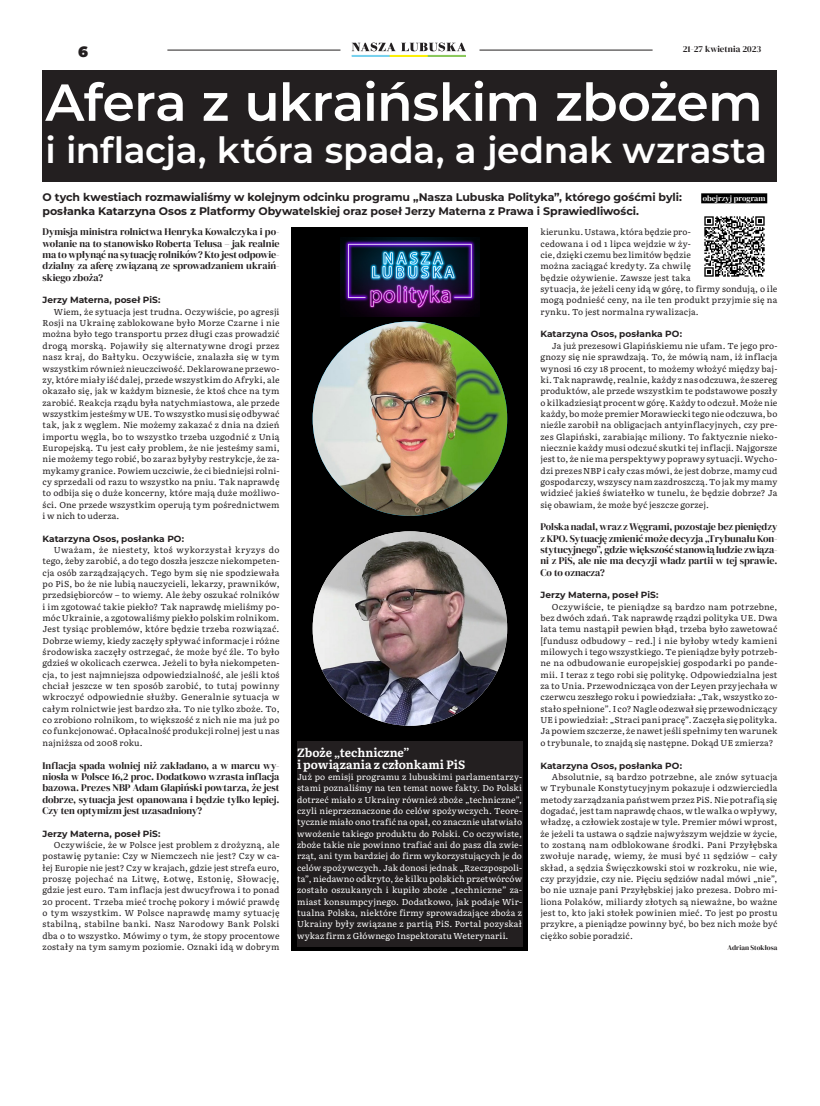
<style>
.page{position:relative;width:820px;height:1106px;background:#fff}
.page>*{position:absolute;margin:0;border:0;box-sizing:border-box;transform-origin:0 0}
.TYTUŁ_artykuł_52{font:600 52px "Montserrat";letter-spacing:-.015em;color:#fff}
.TYTUŁ_artykuł_52-2{font:600 36px "Montserrat";letter-spacing:-.01em;color:#fff}
.t1{font:900 15px "Montserrat";color:#231f20}
.TEKST_artykułu_posta{font:700 12px "Literata";letter-spacing:-.005em;color:#fff}
.LEAD_PODSTAWOWY{font:700 11px/13.2px "Montserrat";letter-spacing:-.005em;color:#231f20}
.WYWIAD_-_PYTANIE{font:10px/11.3px "DM Serif Display";letter-spacing:-.005em;color:#231f20;text-align:justify}
.ŚRÓDTYTUŁ_artykuł_po{font:700 9px "Montserrat";letter-spacing:.005em;color:#231f20}
.t2{font:9px "DM Serif Display";letter-spacing:.005em;color:#231f20}
.TEKST_artykułu_posta-2{font:8.6px/11.3px "Literata";letter-spacing:.025em;color:#231f20;text-align:justify}
.TEKST_artykułu_posta-3{font:8.6px/11.3px "Literata";letter-spacing:.015em;color:#fff;text-align:justify}
.PODPIS_AUTORA_artyku{font:8px "DM Serif Display";color:#fff}
.PODPIS_AUTORA_artyku-2{font:7px "DM Serif Display";letter-spacing:.005em;color:#231f20}
</style>
<div class="page">
<svg style="left:351px;top:43px;width:115px;height:8px"></svg>
<div style="left:351px;top:55px;width:38px;height:2px;border:1px solid #78d1ee"></div>
<div style="left:389px;top:55px;width:38px;height:2px;border:1px solid #fff101"></div>
<div style="left:427px;top:55px;width:38px;height:2px;border:1px solid #8bc85c"></div>
<hr style="left:167px;top:50px;width:173px;height:1px;background:#231f20">
<hr style="left:479px;top:50px;width:173px;height:1px;background:#231f20">
<div style="left:43px;top:70px;width:734px;height:112px;background:#231f20"></div>
<div style="left:291px;top:227px;width:237px;height:723px;background:#000"></div>
<img style="left:312px;top:321px;width:195px;height:195px;border-radius:97px">
<img style="left:312px;top:531px;width:195px;height:194px;border-radius:97px">
<img style="left:340px;top:238px;width:139px;height:78px">
<div style="left:297px;top:741px;width:225px;height:205px;background:#231f20"></div>
<img style="left:704px;top:216px;width:60px;height:61px">
<div style="left:701px;top:193px;width:66px;height:10px;background:#000"></div>
<h3 class="t1" style="left:78px;top:40px;width:11px">6</h3>
<p class="t2" style="left:682px;top:44px;width:80px">21-27 kwietnia 2023</p>
<p class="TYTUŁ_artykuł_52" style="left:45px;top:65px;width:718px">Afera z ukraińskim zbożem</p>
<p class="TYTUŁ_artykuł_52-2" style="left:45px;top:124px;width:722px">i inflacja, która spada, a jednak wzrasta</p>
<p class="LEAD_PODSTAWOWY" style="left:43px;top:190px;width:640px">O tych kwestiach rozmawialiśmy w kolejnym odcinku programu „Nasza Lubuska Polityka”, którego gośćmi byli: posłanka Katarzyna Osos z Platformy Obywatelskiej oraz poseł Jerzy Materna z Prawa i Sprawiedliwości.</p>
<p class="PODPIS_AUTORA_artyku" style="left:702px;top:194px;width:64px">obejrzyj program</p>
<p class="WYWIAD_-_PYTANIE" style="left:43px;top:226px;width:238px">Dymisja ministra rolnictwa Henryka Kowalczyka i po&shy;wołanie na to stanowisko Roberta Telusa – jak realnie ma to wpłynąć na sytuację rolników? Kto jest odpowie&shy;dzialny za aferę związaną ze sprowadzaniem ukraiń&shy;skiego zboża?</p>
<p class="ŚRÓDTYTUŁ_artykuł_po" style="left:43px;top:294px;width:119px">Jerzy Materna, poseł PiS:</p>
<p class="TEKST_artykułu_posta-2" style="left:43px;top:305px;width:238px;text-indent:11px">Wiem, że sytuacja jest trudna. Oczywiście, po agresji Rosji na Ukrainę zablokowane było Morze Czarne i nie można było tego transportu przez długi czas prowadzić drogą morską. Pojawiły się alternatywne drogi przez nasz kraj, do Bałtyku. Oczywiście, znalazła się w tym wszystkim również nieuczciwość. Deklarowane przewo&shy;zy, które miały iść dalej, przede wszystkim do Afryki, ale okazało się, jak w każdym biznesie, że ktoś chce na tym zarobić. Reakcja rządu była natychmiastowa, ale przede wszystkim jesteśmy w UE. To wszystko musi się odbywać tak, jak z węglem. Nie możemy zakazać z dnia na dzień importu węgla, bo to wszystko trzeba uzgodnić z Unią Europejską. Tu jest cały problem, że nie jesteśmy sami, nie możemy tego robić, bo zaraz byłyby restrykcje, że za&shy;mykamy granice. Powiem uczciwie, że ci biedniejsi rolni&shy;cy sprzedali od razu to wszystko na pniu. Tak naprawdę to odbija się o duże koncerny, które mają duże możliwo&shy;ści. One przede wszystkim operują tym pośrednictwem i w nich to uderza.</p>
<p class="ŚRÓDTYTUŁ_artykuł_po" style="left:43px;top:532px;width:143px">Katarzyna Osos, posłanka PO:</p>
<p class="TEKST_artykułu_posta-2" style="left:43px;top:543px;width:238px;text-indent:11px">Uważam, że niestety, ktoś wykorzystał kryzys do tego, żeby zarobić, a do tego doszła jeszcze niekompeten&shy;cja osób zarządzających. Tego bym się nie spodziewała po PiS, bo że nie lubią nauczycieli, lekarzy, prawników, przedsiębiorców – to wiemy. Ale żeby oszukać rolników i im zgotować takie piekło? Tak naprawdę mieliśmy po&shy;móc Ukrainie, a zgotowaliśmy piekło polskim rolnikom.<br>Jest tysiąc problemów, które będzie trzeba rozwiązać.<br>Dobrze wiemy, kiedy zaczęły spływać informacje i różne środowiska zaczęły ostrzegać, że może być źle. To było gdzieś w okolicach czerwca. Jeżeli to była niekompeten&shy;cja, to jest najmniejsza odpowiedzialność, ale jeśli ktoś chciał jeszcze w ten sposób zarobić, to tutaj powinny wkroczyć odpowiednie służby. Generalnie sytuacja w całym rolnictwie jest bardzo zła. To nie tylko zboże. To, co zrobiono rolnikom, to większość z nich nie ma już po co funkcjonować. Opłacalność produkcji rolnej jest u nas najniższa od 2008 roku.</p>
<p class="WYWIAD_-_PYTANIE" style="left:43px;top:759px;width:238px">Inflacja spada wolniej niż zakładano, a w marcu wy&shy;niosła w Polsce 16,2 proc. Dodatkowo wzrasta inflacja bazowa. Prezes NBP Adam Glapiński powtarza, że jest dobrze, sytuacja jest opanowana i będzie tylko lepiej.<br>Czy ten optymizm jest uzasadniony?</p>
<p class="ŚRÓDTYTUŁ_artykuł_po" style="left:43px;top:827px;width:119px">Jerzy Materna, poseł PiS:</p>
<p class="TEKST_artykułu_posta-2" style="left:43px;top:838px;width:238px;text-indent:11px">Oczywiście, że w Polsce jest problem z drożyzną, ale postawię pytanie: Czy w Niemczech nie jest? Czy w ca&shy;łej Europie nie jest? Czy w krajach, gdzie jest strefa euro, proszę pojechać na Litwę, Łotwę, Estonię, Słowację, gdzie jest euro. Tam inflacja jest dwucyfrowa i to ponad 20 procent. Trzeba mieć trochę pokory i mówić prawdę o tym wszystkim. W Polsce naprawdę mamy sytuację stabilną, stabilne banki. Nasz Narodowy Bank Polski dba o to wszystko. Mówimy o tym, że stopy procentowe zostały na tym samym poziomie. Oznaki idą w dobrym</p>
<p class="TEKST_artykułu_posta" style="left:297px;top:743px;width:114px">Zboże „techniczne”</p>
<p class="TEKST_artykułu_posta" style="left:297px;top:754px;width:170px">i powiązania z członkami PiS</p>
<p class="TEKST_artykułu_posta-3" style="left:297px;top:770px;width:226px">Już po emisji programu z lubuskimi parlamentarzy&shy;stami poznaliśmy na ten temat nowe fakty. Do Polski dotrzeć miało z Ukrainy również zboże „techniczne”, czyli nieprzeznaczone do celów spożywczych. Teore&shy;tycznie miało ono trafić na opał, co znacznie ułatwiało wwożenie takiego produktu do Polski. Co oczywiste, zboże takie nie powinno trafiać ani do pasz dla zwie&shy;rząt, ani tym bardziej do firm wykorzystujących je do celów spożywczych. Jak donosi jednak „Rzeczpospoli&shy;ta”, niedawno odkryto, że kilku polskich przetwórców zostało oszukanych i kupiło zboże „techniczne” za&shy;miast konsumpcyjnego. Dodatkowo, jak podaje Wir&shy;tualna Polska, niektóre firmy sprowadzające zboża z Ukrainy były związane z partią PiS. Portal pozyskał wykaz firm z Głównego Inspektoratu Weterynarii.</p>
<p class="TEKST_artykułu_posta-2" style="left:540px;top:226px;width:238px;text-align:left">kierunku. Ustawa, która będzie pro-<br>cedowana i od 1 lipca wejdzie w ży-<br>cie, dzięki czemu bez limitów będzie<br>można zaciągać kredyty. Za chwilę<br>będzie ożywienie. Zawsze jest taka<br>sytuacja, że jeżeli ceny idą w górę, to firmy sondują, o ile mogą podnieść ceny, na ile ten produkt przyjmie się na rynku. To jest normalna rywalizacja.</p>
<p class="ŚRÓDTYTUŁ_artykuł_po" style="left:540px;top:328px;width:143px">Katarzyna Osos, posłanka PO:</p>
<p class="TEKST_artykułu_posta-2" style="left:540px;top:339px;width:238px;text-indent:11px">Ja już prezesowi Glapińskiemu nie ufam. Te jego pro&shy;gnozy się nie sprawdzają. To, że mówią nam, iż inflacja wynosi 16 czy 18 procent, to możemy włożyć między baj&shy;ki. Tak naprawdę, realnie, każdy z nas odczuwa, że szereg produktów, ale przede wszystkim te podstawowe poszły o kilkadziesiąt procent w górę. Każdy to odczuł. Może nie każdy, bo może premier Morawiecki tego nie odczuwa, bo nieźle zarobił na obligacjach antyinflacyjnych, czy pre&shy;zes Glapiński, zarabiając miliony. To faktycznie nieko&shy;niecznie każdy musi odczuć skutki tej inflacji. Najgorsze jest to, że nie ma perspektywy poprawy sytuacji. Wycho&shy;dzi prezes NBP i cały czas mówi, że jest dobrze, mamy cud gospodarczy, wszyscy nam zazdroszczą. To jak my mamy widzieć jakieś światełko w tunelu, że będzie dobrze? Ja się obawiam, że może być jeszcze gorzej.</p>
<p class="WYWIAD_-_PYTANIE" style="left:540px;top:521px;width:238px">Polska nadal, wraz z Węgrami, pozostaje bez pieniędzy z KPO. Sytuację zmienić może decyzja „Trybunału Kon&shy;stytucyjnego”, gdzie większość stanowią ludzie związa&shy;ni z PiS, ale nie ma decyzji władz partii w tej sprawie.<br>Co to oznacza?</p>
<p class="ŚRÓDTYTUŁ_artykuł_po" style="left:540px;top:588px;width:119px">Jerzy Materna, poseł PiS:</p>
<p class="TEKST_artykułu_posta-2" style="left:540px;top:600px;width:238px;text-indent:11px">Oczywiście, te pieniądze są bardzo nam potrzebne, bez dwóch zdań. Tak naprawdę rządzi polityka UE. Dwa lata temu nastąpił pewien błąd, trzeba było zawetować [fundusz odbudowy – red.] i nie byłoby wtedy kamieni milowych i tego wszystkiego. Te pieniądze były potrzeb&shy;ne na odbudowanie europejskiej gospodarki po pande&shy;mii. I teraz z tego robi się politykę. Odpowiedzialna jest za to Unia. Przewodnicząca von der Leyen przyjechała w czerwcu zeszłego roku i powiedziała: „Tak, wszystko zo&shy;stało spełnione”. I co? Nagle odezwał się przewodniczący UE i powiedział: „Straci pani pracę”. Zaczęła się polityka.<br>Ja powiem szczerze, że nawet jeśli spełnimy ten warunek o trybunale, to znajdą się następne. Dokąd UE zmierza?</p>
<p class="ŚRÓDTYTUŁ_artykuł_po" style="left:540px;top:759px;width:143px">Katarzyna Osos, posłanka PO:</p>
<p class="TEKST_artykułu_posta-2" style="left:540px;top:770px;width:238px;text-indent:11px">Absolutnie, są bardzo potrzebne, ale znów sytuacja w Trybunale Konstytucyjnym pokazuje i odzwierciedla metody zarządzania państwem przez PiS. Nie potrafią się dogadać, jest tam naprawdę chaos, w tle walka o wpływy, władzę, a człowiek zostaje w tyle. Premier mówi wprost, że jeżeli ta ustawa o sądzie najwyższym wejdzie w życie, to zostaną nam odblokowane środki. Pani Przyłębska zwołuje naradę, wiemy, że musi być 11 sędziów – cały skład, a sędzia Święczkowski stoi w rozkroku, nie wie, czy przyjdzie, czy nie. Pięciu sędziów nadal mówi „nie”, bo nie uznaje pani Przyłębskiej jako prezesa. Dobro mi&shy;liona Polaków, miliardy złotych są nieważne, bo ważne jest to, kto jaki stołek powinien mieć. To jest po prostu przykre, a pieniądze powinny być, bo bez nich może być ciężko sobie poradzić.</p>
<p class="PODPIS_AUTORA_artyku-2" style="left:727px;top:943px;width:51px">Adrian Stokłosa</p>
</div>
